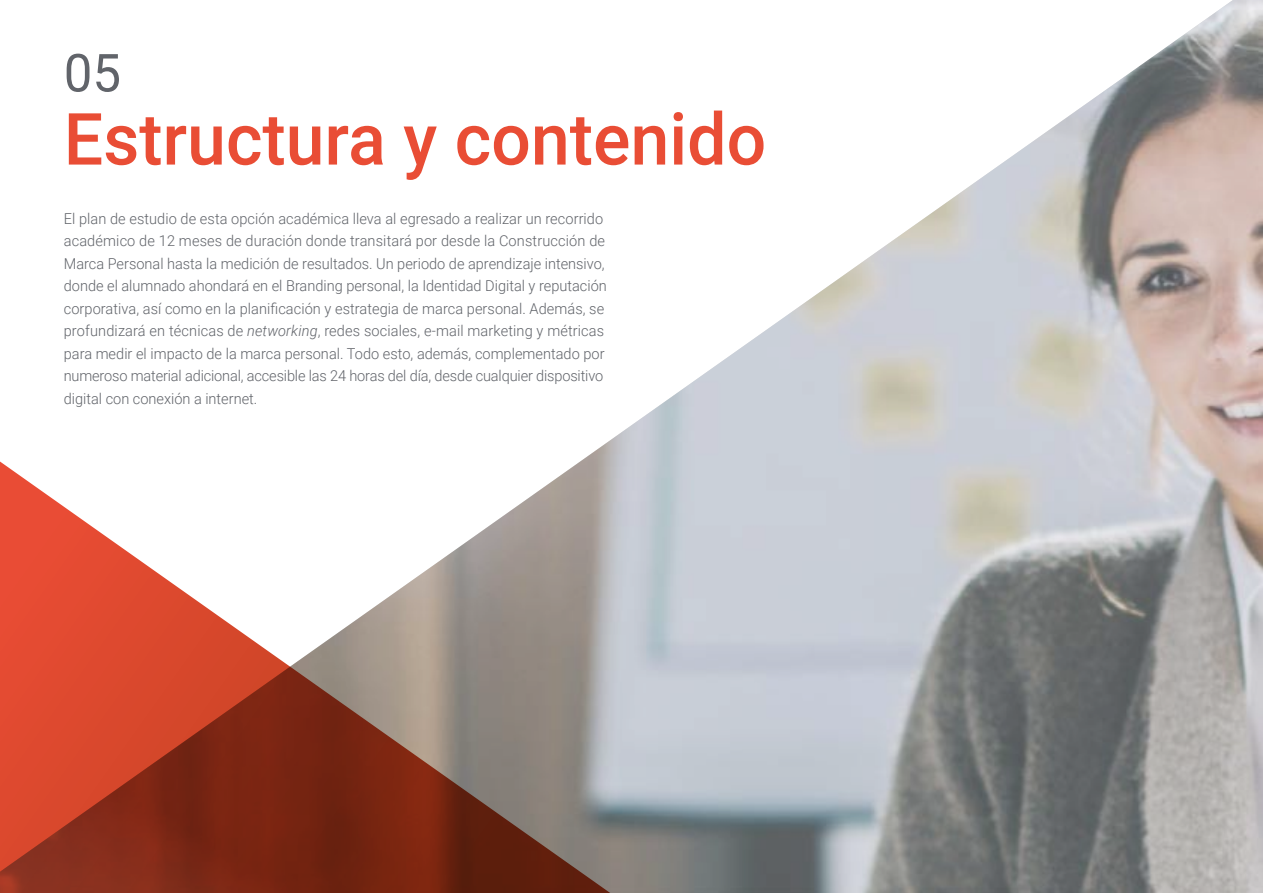
<style>
.page{position:relative;width:1263px;height:893px;background:#fff}
.page>*{position:absolute;margin:0;border:0;box-sizing:border-box;transform-origin:0 0}
.t1{font:500 72px "Roboto";color:#e94d35}
.t2{font:52.5px "Roboto";color:#61646a}
.t3{font:300 15px/22.5px "Roboto";color:#61646a}
.s1{font-style:italic}
</style>
<div class="page">
<img style="left:602px;top:0;width:661px;height:893px">
<svg style="left:0;top:446px;width:640px;height:447px"></svg>
<h2 class="t2" style="left:64px;top:36px;width:59px">05</h2>
<h1 class="t1" style="left:64px;top:89px;width:704px">Estructura y contenido</h1>
<p class="t3" style="left:64px;top:207px;width:544px">El plan de estudio de esta opción académica lleva al egresado a realizar un recorrido académico de 12 meses de duración donde transitará por desde la Construcción de Marca Personal hasta la medición de resultados. Un periodo de aprendizaje intensivo, donde el alumnado ahondará en el Branding personal, la Identidad Digital y reputación corporativa, así como en la planificación y estrategia de marca personal. Además, se profundizará en técnicas de <span class="s1">networking</span>, redes sociales, e-mail marketing y métricas para medir el impacto de la marca personal. Todo esto, además, complementado por numeroso material adicional, accesible las 24 horas del día, desde cualquier dispositivo digital con conexión a internet.</p>
</div>
